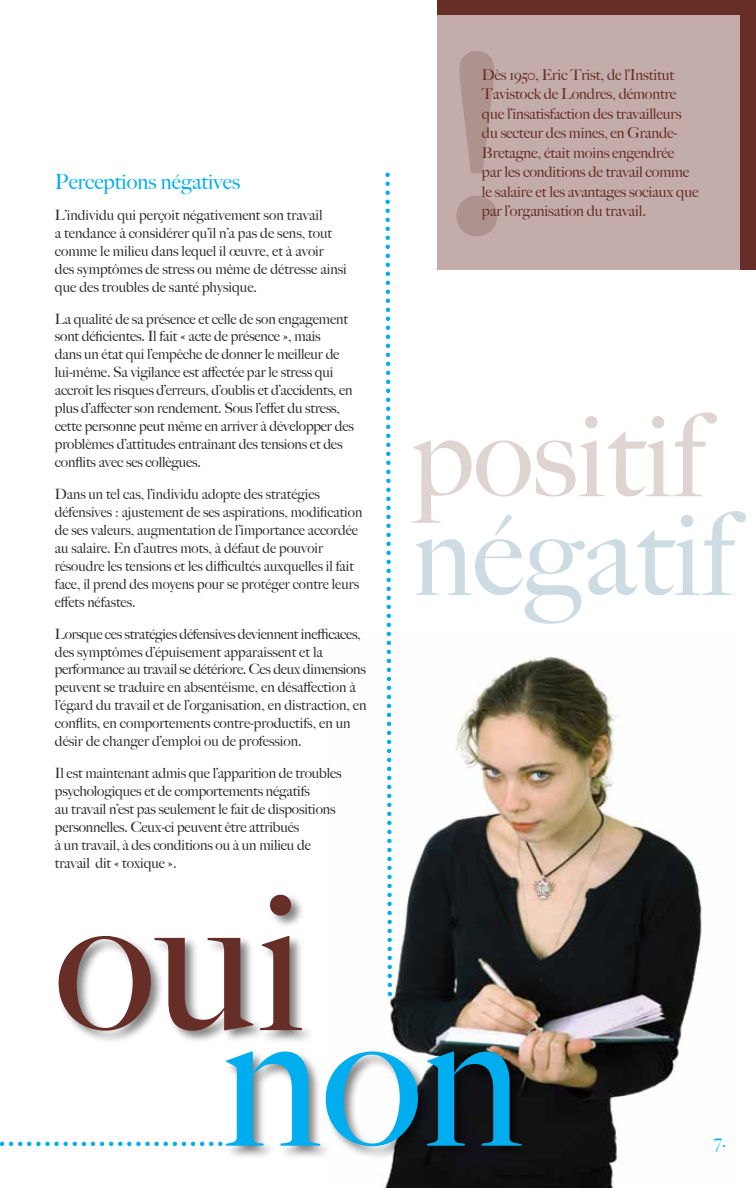
<style>
.page{position:relative;width:756px;height:1188px;background:#fff}
.page>*{position:absolute;margin:0;border:0;box-sizing:border-box;transform-origin:0 0}
.t1{font:500 195px "Big Caslon";color:#672e27}
.t2{font:500 195px "Big Caslon";color:#00aeef}
.t3{font:500 115.5px "Big Caslon";color:#ded4d1}
.t4{font:500 115.5px "Big Caslon";color:#cddce3}
.t5{font:500 21px "Big Caslon";color:#00aeef}
.t6{font:500 18px "Big Caslon";color:#00aeef}
.t7{font:500 15px/19.5px "Big Caslon";letter-spacing:-.01em;color:#672e27}
.t8{font:500 14.25px/18px "Big Caslon";letter-spacing:-.01em;color:#2e2e2f}
</style>
<div class="page">
<div style="left:438px;top:0;width:318px;height:270px;background:#672e27"></div>
<div style="left:438px;top:16px;width:302px;height:254px;background:#c3aca9"></div>
<svg style="left:456px;top:51px;width:41px;height:186px"></svg>
<img style="left:381px;top:656px;width:321px;height:532px">
<svg style="left:383px;top:175px;width:11px;height:820px"></svg>
<svg style="left:0;top:1142px;width:221px;height:4px"></svg>
<div style="left:56px;top:892px;width:259px;height:152px;background:#000;opacity:.5"></div>
<div style="left:224px;top:1049px;width:311px;height:111px;background:#000;opacity:.5"></div>
<h3 class="t5" style="left:55px;top:169px;width:187px">Perceptions négatives</h3>
<p class="t8" style="left:55px;top:206px;width:293px">L’individu qui perçoit négativement son travail<br>a tendance à considérer qu’il n’a pas de sens, tout comme le milieu dans lequel il œuvre, et à avoir des symptômes de stress ou même de détresse ainsi que des troubles de santé physique.</p>
<p class="t8" style="left:55px;top:310px;width:301px">La qualité de sa présence et celle de son engagement sont déficientes. Il fait « acte de présence », mais<br>dans un état qui l’empêche de donner le meilleur de lui-même. Sa vigilance est affectée par le stress qui accroît les risques d’erreurs, d’oublis et d’accidents, en plus d’affecter son rendement. Sous l’effet du stress, cette personne peut même en arriver à développer des problèmes d’attitudes entraînant des tensions et des conflits avec ses collègues.</p>
<p class="t8" style="left:55px;top:485px;width:309px">Dans un tel cas, l’individu adopte des stratégies défensives : ajustement de ses aspirations, modification de ses valeurs, augmentation de l’importance accordée au salaire. En d’autres mots, à défaut de pouvoir résoudre les tensions et les difficultés auxquelles il fait face, il prend des moyens pour se protéger contre leurs effets néfastes.</p>
<p class="t8" style="left:55px;top:625px;width:313px">Lorsque ces stratégies défensives deviennent inefficaces, des symptômes d’épuisement apparaissent et la performance au travail se détériore. Ces deux dimensions peuvent se traduire en absentéisme, en désaffection à l’égard du travail et de l’organisation, en distraction, en conflits, en comportements contre-productifs, en un désir de changer d’emploi ou de profession.</p>
<p class="t8" style="left:55px;top:764px;width:288px">Il est maintenant admis que l’apparition de troubles psychologiques et de comportements négatifs<br>au travail n’est pas seulement le fait de dispositions personnelles. Ceux-ci peuvent être attribués<br>à un travail, à des conditions ou à un milieu de travail dit « toxique ».</p>
<h1 class="t1" style="left:55px;top:848px;width:253px">oui</h1>
<p class="t7" style="left:482px;top:65px;width:218px">Dès 1950, Eric Trist, de l’Institut Tavistock de Londres, démontre que l’insatisfaction des travailleurs du secteur des mines, en Grande-Bretagne, était moins engendrée<br>par les conditions de travail comme le salaire et les avantages sociaux que par l’organisation du travail.</p>
<h2 class="t3" style="left:412px;top:388px;width:294px">positif</h2>
<h2 class="t4" style="left:413px;top:487px;width:322px">négatif</h2>
<h1 class="t2" style="left:220px;top:964px;width:304px">non</h1>
<p class="t6" style="left:714px;top:1130px;width:14px">7.</p>
</div>
